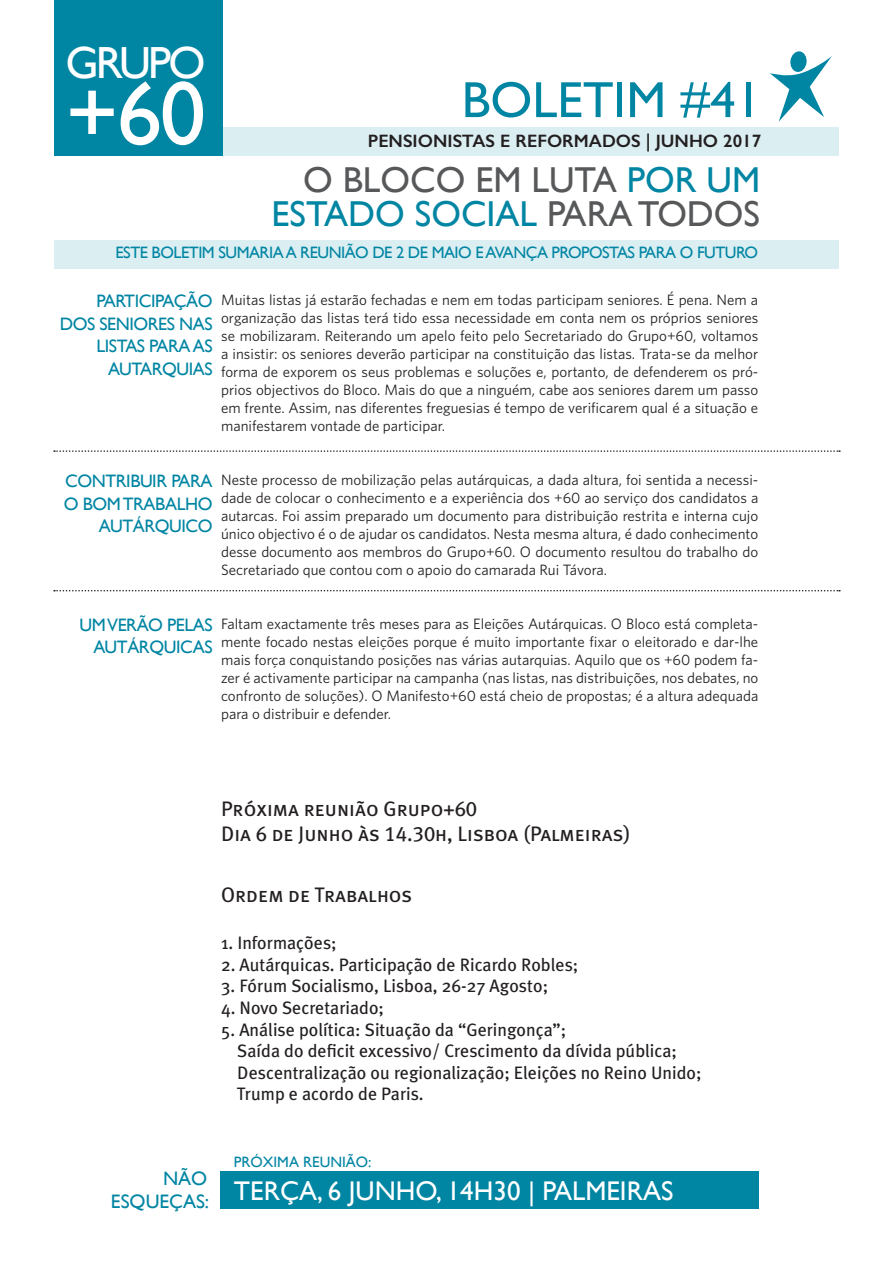
<style>
.page{position:relative;width:893px;height:1263px;background:#fff}
.page>*{position:absolute;margin:0;border:0;box-sizing:border-box;transform-origin:0 0}
.mais_um_intertitulo{font:91.5px "Gill Sans";color:#fff}
.t1{font:51px "Gill Sans";color:#0085a3}
.mais_um_intertitulo-2{font:45px "Gill Sans";letter-spacing:-.06em;color:#fff}
.mais_um_intertitulo-3{font:36px/34.5px "Gill Sans";color:#57585a;text-align:right}
.mais_um_intertitulo-4{font:27px "Gill Sans";color:#fff}
.t2{font:21px "Meta Plus Book Caps";color:#231f20}
.mais_um_intertitulo-5{font:19.5px/22.5px "Gill Sans";color:#0085a3;text-align:right}
.t3{font:18px/21.6px "Meta Plus";color:#231f20}
.mais_um_intertitulo-6{font:18px/22.5px "Gill Sans";letter-spacing:-.025em;color:#0085a3;text-align:right}
.t4{font:600 18px "Gill Sans";color:#231f20}
.mais_um_intertitulo-7{font:16.5px "Gill Sans";letter-spacing:-.03em;color:#0085a3}
.t5{font:15px/18px "Whitney";color:#231f20;text-align:justify}
.mais_um_intertitulo-8{font:15px "Gill Sans";color:#0085a3}
.s1{color:#0085a3}
</style>
<div class="page">
<div style="left:54px;top:128px;width:785px;height:28px;background:#dbeef2"></div>
<div style="left:54px;top:0;width:169px;height:155px;background:#0085a3"></div>
<svg style="left:770px;top:51px;width:62px;height:71px"></svg>
<div style="left:54px;top:240px;width:785px;height:29px;background:#dbeef2"></div>
<svg style="left:54px;top:450px;width:786px;height:2px"></svg>
<svg style="left:54px;top:590px;width:786px;height:1px"></svg>
<div style="left:220px;top:1171px;width:538px;height:38px;background:#0085a3"></div>
<p class="mais_um_intertitulo-2" style="left:65px;top:36px;width:142px">GRUPO</p>
<p class="mais_um_intertitulo" style="left:65px;top:60px;width:142px">+60</p>
<p class="t1" style="left:462px;top:70px;width:301px">BOLETIM #41</p>
<p class="t4" style="left:368px;top:130px;width:395px">PENSIONISTAS E REFORMADOS | JUNHO 2017</p>
<p class="mais_um_intertitulo-3" style="left:272px;top:162px;width:490px">O BLOCO EM LUTA <span class="s1">POR UM<br>ESTADO SOCIAL</span> PARA TODOS</p>
<p class="mais_um_intertitulo-7" style="left:116px;top:243px;width:644px">ESTE BOLETIM SUMARIA A REUNIÃO DE 2 DE MAIO E AVANÇA PROPOSTAS PARA O FUTURO</p>
<p class="mais_um_intertitulo-6" style="left:60px;top:290px;width:154px">PARTICIPAÇÃO<br>DOS SENIORES NAS<br>LISTAS PARA AS<br>AUTARQUIAS</p>
<p class="t5" style="left:221px;top:290px;width:539px">Muitas listas já estarão fechadas e nem em todas participam seniores. É pena. Nem a organização das listas terá tido essa necessidade em conta nem os próprios seniores se mobilizaram. Reiterando um apelo feito pelo Secretariado do Grupo+60, voltamos a insistir: os seniores deverão participar na constituição das listas. Trata-se da melhor forma de exporem os seus problemas e soluções e, portanto, de defenderem os pró&shy;prios objectivos do Bloco. Mais do que a ninguém, cabe aos seniores darem um passo em frente. Assim, nas diferentes freguesias é tempo de verificarem qual é a situação e manifestarem vontade de participar.</p>
<p class="mais_um_intertitulo-6" style="left:64px;top:470px;width:150px">CONTRIBUIR PARA<br>O BOM TRABALHO<br>AUTÁRQUICO</p>
<p class="t5" style="left:221px;top:470px;width:539px">Neste processo de mobilização pelas autárquicas, a dada altura, foi sentida a necessi&shy;dade de colocar o conhecimento e a experiência dos +60 ao serviço dos candidatos a autarcas. Foi assim preparado um documento para distribuição restrita e interna cujo único objectivo é o de ajudar os candidatos. Nesta mesma altura, é dado conhecimento desse documento aos membros do Grupo+60. O documento resultou do trabalho do Secretariado que contou com o apoio do camarada Rui Távora.</p>
<p class="mais_um_intertitulo-6" style="left:80px;top:613px;width:135px">UM VERÃO PELAS<br>AUTÁRQUICAS</p>
<p class="t5" style="left:221px;top:614px;width:539px">Faltam exactamente três meses para as Eleições Autárquicas. O Bloco está completa&shy;mente focado nestas eleições porque é muito importante fixar o eleitorado e dar-lhe mais força conquistando posições nas várias autarquias. Aquilo que os +60 podem fa&shy;zer é activamente participar na campanha (nas listas, nas distribuições, nos debates, no confronto de soluções). O Manifesto+60 está cheio de propostas; é a altura adequada para o distribuir e defender.</p>
<p class="t2" style="left:221px;top:796px;width:258px">Próxima reunião Grupo+60</p>
<p class="t2" style="left:221px;top:822px;width:411px">Dia 6 de Junho às 14.30h, Lisboa (Palmeiras)</p>
<p class="t2" style="left:221px;top:883px;width:193px">Ordem de Trabalhos</p>
<p class="t3" style="left:221px;top:932px;width:117px">1. Informações;</p>
<p class="t3" style="left:221px;top:953px;width:359px">2. Autárquicas. Participação de Ricardo Robles;</p>
<p class="t3" style="left:221px;top:975px;width:329px">3. Fórum Socialismo, Lisboa, 26-27 Agosto;</p>
<p class="t3" style="left:221px;top:997px;width:165px">4. Novo Secretariado;</p>
<p class="t3" style="left:237px;top:1018px;width:466px;text-indent:-16px">5. Análise política: Situação da “Geringonça”;<br>Saída do deficit excessivo/ Crescimento da dívida pública; Descentralização ou regionalização; Eleições no Reino Unido; Trump e acordo de Paris.</p>
<p class="mais_um_intertitulo-5" style="left:111px;top:1167px;width:100px">NÃO<br>ESQUEÇAS:</p>
<p class="mais_um_intertitulo-8" style="left:234px;top:1153px;width:139px">PRÓXIMA REUNIÃO:</p>
<p class="mais_um_intertitulo-4" style="left:234px;top:1174px;width:441px">TERÇA, 6 JUNHO, 14H30 | PALMEIRAS</p>
</div>
